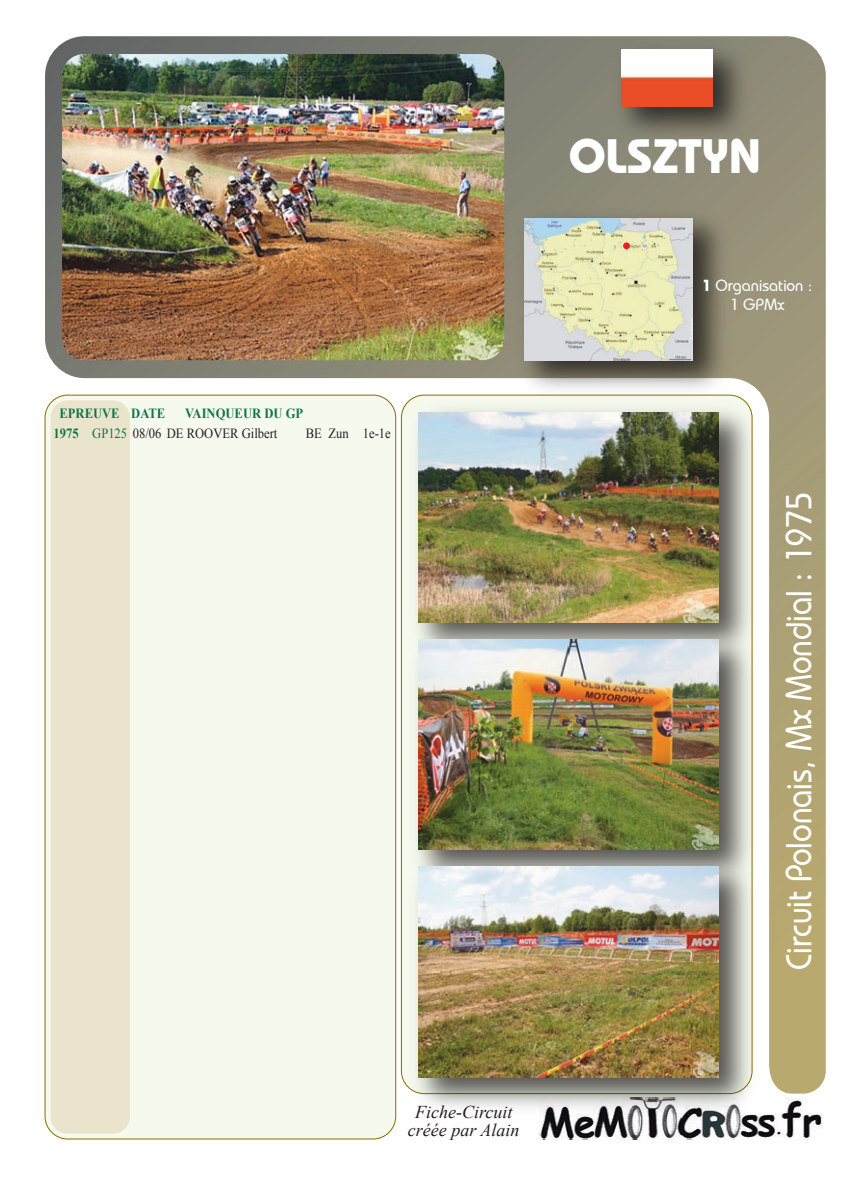
<style>
.page{position:relative;width:842px;height:1191px;background:#fff}
.page>*{position:absolute;margin:0;border:0;box-sizing:border-box;transform-origin:0 0}
.t1{font:700 48px "Bauhaus IT Cby BT";color:#fff}
.t2{font:500 36px "Bauhaus IT Cby BT";color:#fff;scale:.9 1}
.t3{font:italic 18px/18px "Times New Roman";color:#231f20;text-align:center}
.t4{font:500 16px/19.2px "Bauhaus IT Cby BT";color:#fff;text-align:center}
.t5{font:14px "Times New Roman";color:#231f20;scale:.9 1}
.t6{font:700 14px "Times New Roman";color:#107546;scale:.9 1}
.s1{font-weight:700;color:#107546}
.s2{color:#107546}
.s3{font-weight:700}
</style>
<div class="page">
<img style="left:539px;top:1097px;width:283px;height:42px">
<svg style="left:44px;top:414px;width:353px;height:725px;background:#f1f4e4"></svg>
<img style="left:417px;top:1093px;width:347px;height:30px">
<img style="left:45px;top:36px;width:781px;height:1057px">
<img style="left:508px;top:201px;width:230px;height:204px">
<img style="left:524px;top:218px;width:168px;height:142px">
<div style="left:623px;top:242px;width:7px;height:7px;background:#ee1d23;border-radius:50%"></div>
<img style="left:604px;top:36px;width:154px;height:115px">
<img style="left:622px;top:50px;width:91px;height:56px">
<div style="left:51px;top:400px;width:79px;height:733px;background:#ebe4cd"></div>
<p class="t6" style="left:59px;top:403px;width:119px">EPREUVE DATE</p>
<p class="t6" style="left:185px;top:403px;width:133px">VAINQUEUR DU GP</p>
<p class="t5" style="left:54px;top:423px;width:250px"><span class="s1">1975</span> <span class="s2">GP125</span> 08/06 DE ROOVER Gilbert</p>
<p class="t5" style="left:306px;top:423px;width:96px">BE Zun 1e-1e</p>
<h1 class="t1" style="left:569px;top:127px;width:194px">OLSZTYN</h1>
<p class="t4" style="left:702px;top:275px;width:112px"><span class="s3">1</span> Organisation :<br>1 GPMx</p>
<h2 class="t2" style="left:777px;top:970px;width:532px;rotate:-90deg">Circuit Polonais, Mx Mondial : 1975</h2>
<p class="t3" style="left:408px;top:1102px;width:113px">Fiche-Circuit créée par Alain</p>
</div>
